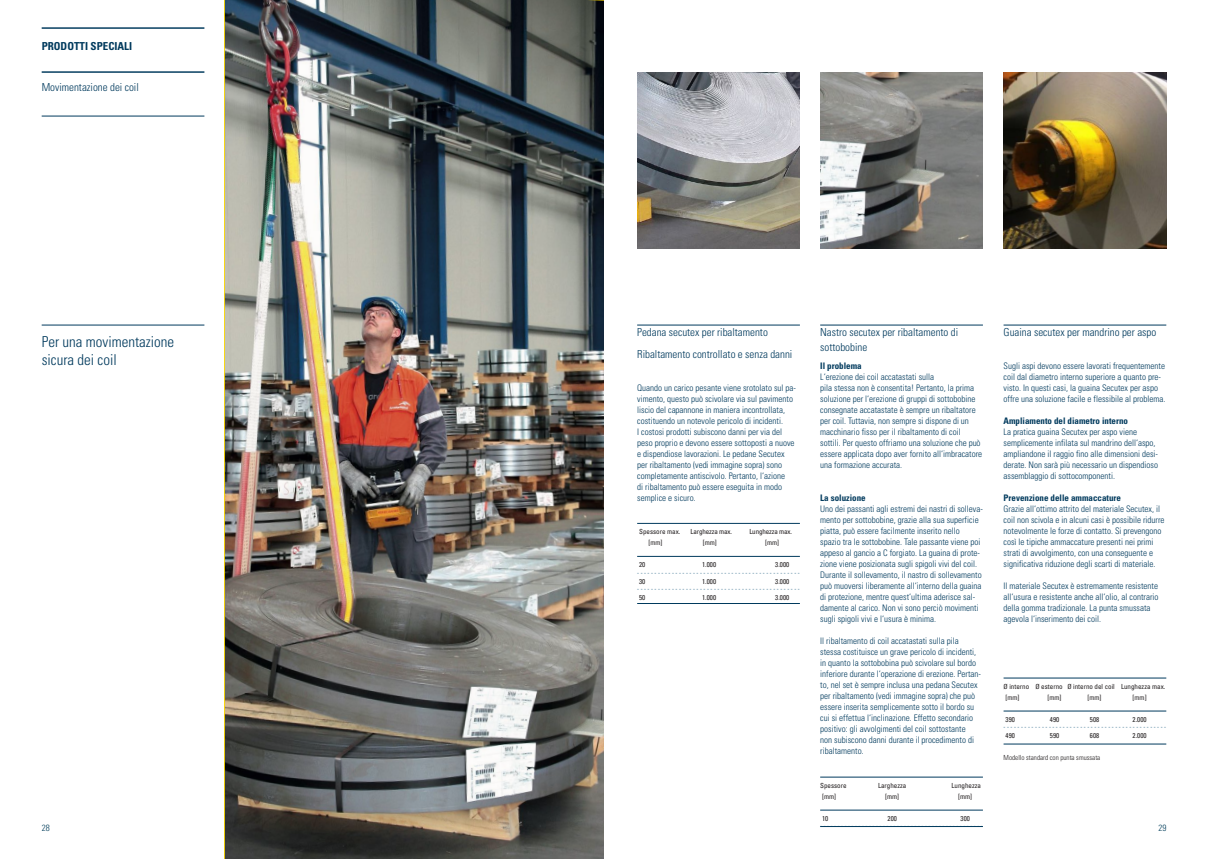
<style>
.page{position:relative;width:1208px;height:859px;background:#fff}
.page>*{position:absolute;margin:0;border:0;box-sizing:border-box;transform-origin:0 0}
.t1{font:300 condensed 15px/18px "Univers";color:#003a5d}
.t2{font:300 condensed 11px/15px "Univers";color:#003a5d}
.t3{font:700 condensed 11px "Univers";color:#003a5d}
.t4{font:300 condensed 9px/11px "Univers";color:#003a5d}
.t5{font:700 condensed 9px "Univers";color:#003a5d}
.t6{font:300 condensed 9px "Univers";color:#013d5a}
.t7{font:condensed 7px/11px "Univers";color:#231f20}
.t8{font:300 condensed 7px "Univers";color:#004b72}
.t9{font:300 condensed 7px "Univers";color:#231f20}
</style>
<div class="page">
<img style="left:225px;top:0;width:379px;height:859px">
<hr style="left:42px;top:27px;width:162px;height:2px;background:#003a5d">
<hr style="left:42px;top:71px;width:162px;height:2px;background:#003a5d">
<hr style="left:42px;top:116px;width:162px;height:1px;background:#003a5d">
<hr style="left:42px;top:325px;width:162px;height:1px;background:#003a5d">
<hr style="left:1003px;top:325px;width:163px;height:1px;background:#003a5d">
<hr style="left:820px;top:325px;width:163px;height:1px;background:#003a5d">
<img style="left:820px;top:72px;width:163px;height:176px">
<img style="left:637px;top:72px;width:163px;height:176px">
<hr style="left:637px;top:325px;width:163px;height:1px;background:#003a5d">
<hr style="left:637px;top:523px;width:163px;height:1px;background:#003a5d">
<hr style="left:820px;top:777px;width:163px;height:1px;background:#003a5d">
<hr style="left:1003px;top:678px;width:163px;height:1px;background:#003a5d">
<hr style="left:637px;top:556px;width:163px;height:1px;background:#003a5d">
<hr style="left:820px;top:810px;width:163px;height:1px;background:#003a5d">
<hr style="left:1003px;top:711px;width:163px;height:1px;background:#003a5d">
<hr style="left:637px;top:603px;width:163px;height:1px;background:#003a5d">
<hr style="left:1003px;top:744px;width:163px;height:1px;background:#003a5d">
<hr style="left:820px;top:826px;width:163px;height:1px;background:#003a5d">
<img style="left:1003px;top:72px;width:163px;height:176px">
<p class="t3" style="left:42px;top:39px;width:92px">PRODOTTI SPECIALI</p>
<p class="t2" style="left:42px;top:79px;width:99px">Movimentazione dei coil</p>
<h1 class="t1" style="left:42px;top:333px;width:134px">Per una movimentazione sicura dei coil</h1>
<p class="t2" style="left:637px;top:321px;width:157px;line-height:22px">Pedana secutex per ribaltamento<br>Ribaltamento controllato e senza danni</p>
<p class="t4" style="left:637px;top:382px;width:160px">Quando un carico pesante viene srotolato sul pa&shy;vimento, questo può scivolare via sul pavimento liscio del capannone in maniera incontrollata, costituendo un notevole pericolo di incidenti.<br>I costosi prodotti subiscono danni per via del peso proprio e devono essere sottoposti a nuove e dispendiose lavorazioni. Le pedane Secutex per ribaltamento (vedi immagine sopra) sono completamente antiscivolo. Pertanto, l‘azione<br>di ribaltamento può essere eseguita in modo semplice e sicuro.</p>
<p class="t7" style="left:639px;top:526px;width:43px">Spessore max.</p>
<p class="t7" style="left:690px;top:526px;width:43px">Larghezza max.</p>
<p class="t7" style="left:749px;top:526px;width:44px">Lunghezza max.</p>
<p class="t7" style="left:648px;top:537px;width:16px">[mm]</p>
<p class="t7" style="left:703px;top:537px;width:15px">[mm]</p>
<p class="t7" style="left:765px;top:537px;width:15px">[mm]</p>
<p class="t7" style="left:639px;top:559px;width:8px">20</p>
<p class="t7" style="left:702px;top:559px;width:15px">1.000</p>
<p class="t7" style="left:775px;top:559px;width:15px">3.000</p>
<p class="t7" style="left:639px;top:575px;width:8px">30</p>
<p class="t7" style="left:702px;top:575px;width:15px">1.000</p>
<p class="t7" style="left:775px;top:575px;width:15px">3.000</p>
<p class="t8" style="left:637px;top:584px;width:164px">- - - - - - - - - - - - - - - - - - - - - - - - - - - - - - - - - - - - - - - - - - - - - - -</p>
<p class="t7" style="left:639px;top:592px;width:8px">50</p>
<p class="t7" style="left:702px;top:592px;width:15px">1.000</p>
<p class="t7" style="left:775px;top:592px;width:15px">3.000</p>
<p class="t2" style="left:820px;top:325px;width:140px">Nastro secutex per ribaltamento di sottobobine</p>
<p class="t5" style="left:820px;top:360px;width:43px">Il problema</p>
<p class="t4" style="left:820px;top:371px;width:163px">L‘erezione dei coil accatastati sulla<br>pila stessa non è consentita! Pertanto, la prima soluzione per l‘erezione di gruppi di sottobobine consegnate accatastate è sempre un ribaltatore per coil. Tuttavia, non sempre si dispone di un macchinario fisso per il ribaltamento di coil sottili. Per questo offriamo una soluzione che può essere applicata dopo aver fornito all‘imbracatore una formazione accurata.</p>
<p class="t5" style="left:820px;top:492px;width:47px">La soluzione</p>
<p class="t4" style="left:820px;top:503px;width:164px">Uno dei passanti agli estremi dei nastri di solleva&shy;mento per sottobobine, grazie alla sua superficie piatta, può essere facilmente inserito nello<br>spazio tra le sottobobine. Tale passante viene poi appeso al gancio a C forgiato. La guaina di prote&shy;zione viene posizionata sugli spigoli vivi del coil.<br>Durante il sollevamento, il nastro di sollevamento può muoversi liberamente all‘interno della guaina di protezione, mentre quest‘ultima aderisce sal&shy;damente al carico. Non vi sono perciò movimenti sugli spigoli vivi e l‘usura è minima.</p>
<p class="t4" style="left:820px;top:635px;width:162px">Il ribaltamento di coil accatastati sulla pila stessa costituisce un grave pericolo di incidenti, in quanto la sottobobina può scivolare sul bordo inferiore durante l‘operazione di erezione. Pertan&shy;to, nel set è sempre inclusa una pedana Secutex per ribaltamento (vedi immagine sopra) che può essere inserita semplicemente sotto il bordo su cui si effettua l‘inclinazione. Effetto secondario positivo: gli avvolgimenti del coil sottostante<br>non subiscono danni durante il procedimento di ribaltamento.</p>
<p class="t7" style="left:820px;top:780px;width:28px">Spessore</p>
<p class="t7" style="left:878px;top:780px;width:30px">Larghezza</p>
<p class="t7" style="left:951px;top:780px;width:31px">Lunghezza</p>
<p class="t7" style="left:822px;top:791px;width:15px">[mm]</p>
<p class="t7" style="left:885px;top:791px;width:15px">[mm]</p>
<p class="t7" style="left:958px;top:791px;width:16px">[mm]</p>
<p class="t7" style="left:822px;top:813px;width:8px">10</p>
<p class="t7" style="left:887px;top:813px;width:11px">200</p>
<p class="t7" style="left:960px;top:813px;width:11px">300</p>
<p class="t2" style="left:1003px;top:325px;width:154px">Guaina secutex per mandrino per aspo</p>
<p class="t4" style="left:1003px;top:360px;width:163px">Sugli aspi devono essere lavorati frequentemente coil dal diametro interno superiore a quanto pre&shy;visto. In questi casi, la guaina Secutex per aspo offre una soluzione facile e flessibile al problema.</p>
<p class="t5" style="left:1003px;top:415px;width:126px">Ampliamento del diametro interno</p>
<p class="t4" style="left:1003px;top:426px;width:156px">La pratica guaina Secutex per aspo viene semplicemente infilata sul mandrino dell‘aspo, ampliandone il raggio fino alle dimensioni desi&shy;derate. Non sarà più necessario un dispendioso assemblaggio di sottocomponenti.</p>
<p class="t5" style="left:1003px;top:492px;width:119px">Prevenzione delle ammaccature</p>
<p class="t4" style="left:1003px;top:503px;width:162px">Grazie all‘ottimo attrito del materiale Secutex, il coil non scivola e in alcuni casi è possibile ridurre notevolmente le forze di contatto. Si prevengono così le tipiche ammaccature presenti nei primi strati di avvolgimento, con una conseguente e significativa riduzione degli scarti di materiale.</p>
<p class="t4" style="left:1003px;top:580px;width:156px">Il materiale Secutex è estremamente resistente all‘usura e resistente anche all‘olio, al contrario della gomma tradizionale. La punta smussata agevola l‘inserimento dei coil.</p>
<p class="t7" style="left:1003px;top:681px;width:163px">Ø interno Ø esterno Ø interno del coil Lunghezza max. [mm]</p>
<p class="t7" style="left:1047px;top:692px;width:15px">[mm]</p>
<p class="t7" style="left:1087px;top:692px;width:15px">[mm]</p>
<p class="t7" style="left:1132px;top:692px;width:15px">[mm]</p>
<p class="t7" style="left:1005px;top:714px;width:11px">390</p>
<p class="t7" style="left:1050px;top:714px;width:11px">490</p>
<p class="t7" style="left:1090px;top:714px;width:11px">508</p>
<p class="t7" style="left:1132px;top:714px;width:15px">2.000</p>
<p class="t8" style="left:1003px;top:723px;width:164px">- - - - - - - - - - - - - - - - - - - - - - - - - - - - - - - - - - - - - - - - - - - - - - -</p>
<p class="t7" style="left:1005px;top:730px;width:11px">490</p>
<p class="t7" style="left:1050px;top:730px;width:11px">590</p>
<p class="t7" style="left:1090px;top:730px;width:11px">608</p>
<p class="t7" style="left:1132px;top:730px;width:15px">2.000</p>
<p class="t9" style="left:1003px;top:754px;width:98px">Modello standard con punta smussata</p>
<p class="t6" style="left:42px;top:822px;width:9px">28</p>
<p class="t6" style="left:1158px;top:822px;width:9px">29</p>
</div>
